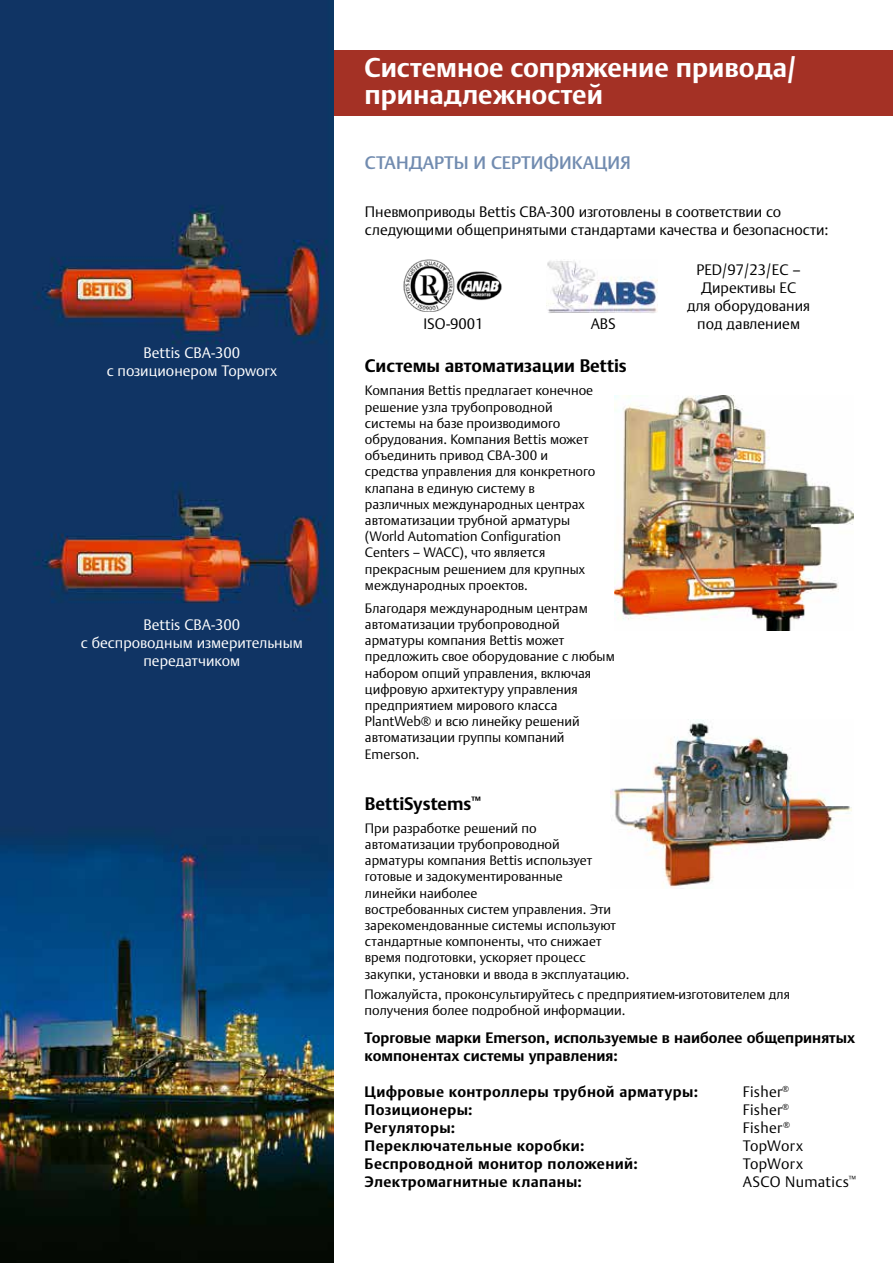
<style>
.page{position:relative;width:893px;height:1263px;background:#fff}
.page>*{position:absolute;margin:0;border:0;box-sizing:border-box;transform-origin:0 0}
.t1{font:700 27px/27px "DTL Argo CT";color:#fff}
.t2{font:700 18px "DTL Argo CT";color:#000}
.t3{font:500 18px "DTL Argo CT";color:#728cb0}
.t4{font:300 15px/18px "DTL Argo CT";letter-spacing:-.005em;color:#000}
.t5{font:700 15px "DTL Argo CT";letter-spacing:.02em;color:#000}
.t6{font:300 15px/18px "DTL Argo CT";color:#fff;text-align:center}
.t7{font:700 15px/18px "DTL Argo CT";color:#000}
.t8{font:300 15px "DTL Argo CT";letter-spacing:.025em;color:#000}
.t9{font:300 13.5px/16.2px "DTL Argo CT";color:#000}
</style>
<div class="page">
<div style="left:81px;top:50px;width:812px;height:65px;background:#a43125"></div>
<img style="left:0;top:0;width:334px;height:1263px">
<img style="left:403px;top:259px;width:99px;height:53px">
<img style="left:546px;top:261px;width:112px;height:52px">
<img style="left:614px;top:395px;width:240px;height:236px">
<img style="left:610px;top:720px;width:242px;height:168px">
<p class="t6" style="left:107px;top:344px;width:172px">Bettis CBA-300<br>с позиционером Topworx</p>
<p class="t6" style="left:81px;top:616px;width:224px">Bettis CBA-300<br>с беспроводным измерительным передатчиком</p>
<h1 class="t1" style="left:365px;top:53px;width:434px">Системное сопряжение привода/ принадлежностей</h1>
<h2 class="t3" style="left:365px;top:152px;width:267px">СТАНДАРТЫ И СЕРТИФИКАЦИЯ</h2>
<p class="t4" style="left:365px;top:203px;width:465px">Пневмоприводы Bettis CBA-300 изготовлены в соответствии со следующими общепринятыми стандартами качества и безопасности:</p>
<p class="t4" style="left:423px;top:315px;width:62px">ISO-9001</p>
<p class="t4" style="left:591px;top:315px;width:26px">ABS</p>
<h2 class="t2" style="left:365px;top:355px;width:263px">Системы автоматизации Bettis</h2>
<p class="t9" style="left:365px;top:382px;width:232px">Компания Bettis предлагает конечное решение узла трубопроводной системы на базе производимого обрудования. Компания Bettis может объединить привод CBA-300 и средства управления для конкретного клапана в единую систему в различных международных центрах автоматизации трубной арматуры (World Automation Configuration<br>Centers – WACC), что является прекрасным решением для крупных международных проектов.</p>
<p class="t9" style="left:365px;top:600px;width:251px">Благодаря международным центрам автоматизации трубопроводной арматуры компания Bettis может предложить свое оборудование с любым набором опций управления, включая цифровую архитектуру управления предприятием мирового класса<br>PlantWeb® и всю линейку решений автоматизации группы компаний<br>Emerson.</p>
<h2 class="t2" style="left:365px;top:793px;width:117px">BettiSystems<sup>™</sup></h2>
<p class="t9" style="left:365px;top:820px;width:266px">При разработке решений по автоматизации трубопроводной<br>арматуры компания Bettis использует готовые и задокументированные<br>линейки наиболее<br>востребованных систем управления. Эти зарекомендованные системы используют стандартные компоненты, что снижает время подготовки, ускоряет процесс закупки, установки и ввода в эксплуатацию.</p>
<p class="t4" style="left:687px;top:260px;width:125px;text-align:center">PED/97/23/EC –<br>Директивы ЕС<br>для оборудования под давлением</p>
<p class="t9" style="left:365px;top:986px;width:427px">Пожалуйста, проконсультируйтесь с предприятием-изготовителем для получения более подробной информации.</p>
<p class="t7" style="left:365px;top:1028px;width:492px">Торговые марки Emerson, используемые в наиболее общепринятых компонентах системы управления:</p>
<p class="t5" style="left:365px;top:1083px;width:335px">Цифровые контроллеры трубной арматуры:</p>
<p class="t4" style="left:743px;top:1082px;width:48px">Fisher<sup>®</sup></p>
<p class="t5" style="left:365px;top:1101px;width:109px">Позиционеры:</p>
<p class="t4" style="left:743px;top:1100px;width:48px">Fisher<sup>®</sup></p>
<p class="t5" style="left:365px;top:1119px;width:92px">Регуляторы:</p>
<p class="t4" style="left:743px;top:1118px;width:49px">Fisher<sup>®</sup></p>
<p class="t5" style="left:365px;top:1137px;width:221px">Переключательные коробки:</p>
<p class="t4" style="left:743px;top:1136px;width:62px">TopWorx</p>
<p class="t5" style="left:365px;top:1155px;width:275px">Беспроводной монитор положений:</p>
<p class="t4" style="left:743px;top:1154px;width:62px">TopWorx</p>
<p class="t5" style="left:365px;top:1173px;width:219px">Электромагнитные клапаны:</p>
<p class="t8" style="left:743px;top:1173px;width:115px">ASCO Numatics<sup>™</sup></p>
</div>
